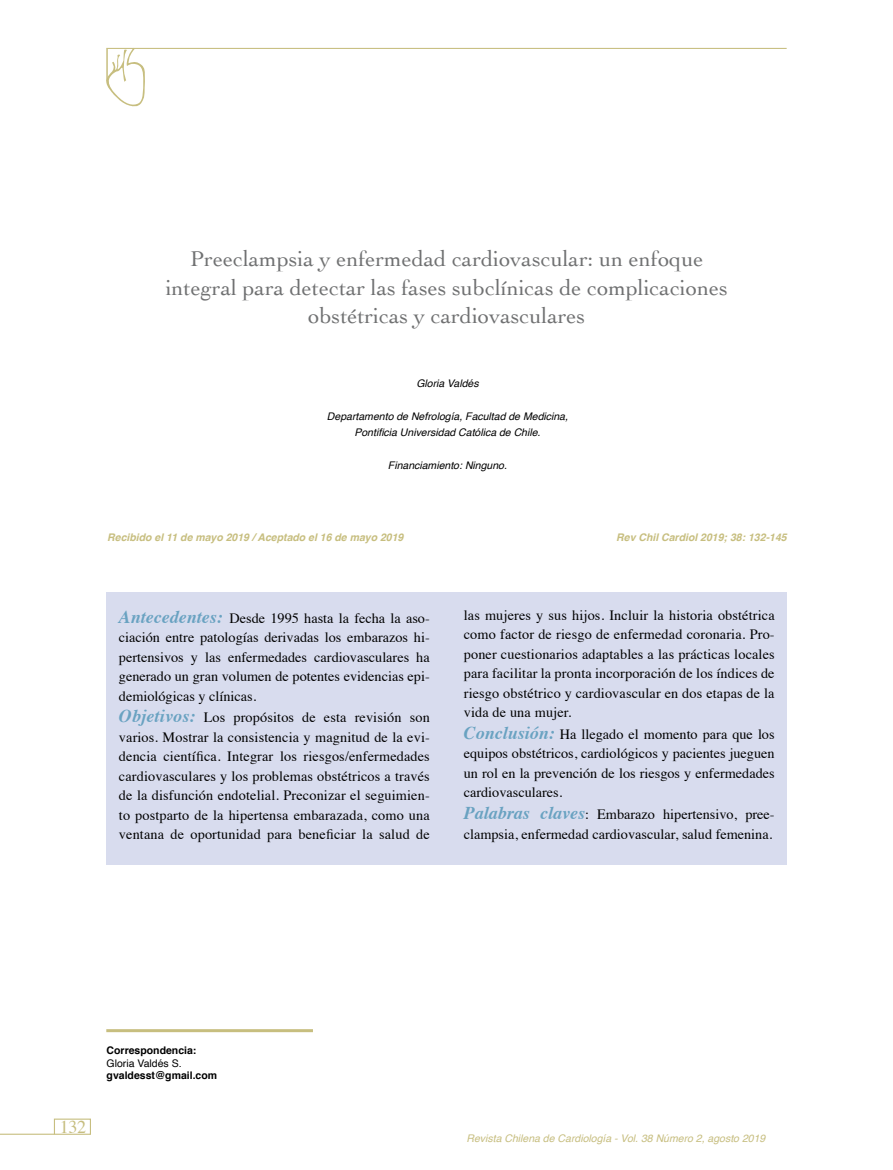
<style>
.page{position:relative;width:893px;height:1170px;background:#fff}
.page>*{position:absolute;margin:0;border:0;box-sizing:border-box;transform-origin:0 0}
.t1{font:22.5px/28.5px "Cochin";color:#707172;text-align:center}
.t2{font:18px "Times";color:#c7be80}
.t3{font:14.25px/19.5px "Times";color:#000;text-align:justify}
.t4{font:italic 10.5px/16.5px "Helvetica";color:#000;text-align:center}
.t5{font:italic 700 10.5px "Helvetica";color:#c7be7f}
.t6{font:italic 10.5px "Helvetica";color:#c7be80}
.t7{font:700 10.5px "Helvetica";color:#000}
.t8{font:10.5px "Helvetica";color:#000}
.s1{font-weight:700;font-style:italic;font-size:18px;color:#69a2c1}
</style>
<div class="page">
<hr style="left:0;top:1133px;width:54px;height:1px;background:#c7be80">
<div style="left:54px;top:1118px;width:37px;height:16px;border:1px solid #c7be80"></div>
<hr style="left:106px;top:48px;width:681px;height:1px;background:#c7be7f">
<svg style="left:106px;top:48px;width:39px;height:59px"></svg>
<hr style="left:106px;top:49px;width:2px;height:32px;background:#c7be7f">
<hr style="left:106px;top:1029px;width:207px;height:3px;background:#c7be7f">
<div style="left:107px;top:592px;width:680px;height:272px;background:#d8dcee"></div>
<h1 class="t1" style="left:166px;top:243px;width:564px">Preeclampsia y enfermedad cardiovascular: un enfoque integral para detectar las fases subclínicas de complicaciones obstétricas y cardiovasculares</h1>
<p class="t4" style="left:416px;top:375px;width:64px">Gloria Valdés</p>
<p class="t4" style="left:327px;top:408px;width:243px">Departamento de Nefrología, Facultad de Medicina,<br>Pontificia Universidad Católica de Chile.</p>
<p class="t4" style="left:388px;top:457px;width:121px">Financiamiento: Ninguno.</p>
<p class="t5" style="left:107px;top:528px;width:298px">Recibido el 11 de mayo 2019 / Aceptado el 16 de mayo 2019</p>
<p class="t5" style="left:616px;top:528px;width:172px">Rev Chil Cardiol 2019; 38: 132-145</p>
<p class="t3" style="left:119px;top:606px;width:312px"><span class="s1">Antecedentes:</span> Desde 1995 hasta la fecha la aso&shy;ciación entre patologías derivadas los embarazos hi&shy;pertensivos y las enfermedades cardiovasculares ha generado un gran volumen de potentes evidencias epi&shy;demiológicas y clínicas.</p>
<p class="t3" style="left:119px;top:706px;width:312px"><span class="s1">Objetivos:</span> Los propósitos de esta revisión son varios. Mostrar la consistencia y magnitud de la evi&shy;dencia científica. Integrar los riesgos/enfermedades cardiovasculares y los problemas obstétricos a través de la disfunción endotelial. Preconizar el seguimien&shy;to postparto de la hipertensa embarazada, como una ventana de oportunidad para beneficiar la salud de</p>
<p class="t3" style="left:464px;top:604px;width:312px">las mujeres y sus hijos. Incluir la historia obstétrica como factor de riesgo de enfermedad coronaria. Pro&shy;poner cuestionarios adaptables a las prácticas locales para facilitar la pronta incorporación de los índices de riesgo obstétrico y cardiovascular en dos etapas de la vida de una mujer.</p>
<p class="t3" style="left:464px;top:723px;width:312px"><span class="s1">Conclusión:</span> Ha llegado el momento para que los equipos obstétricos, cardiológicos y pacientes jueguen un rol en la prevención de los riesgos y enfermedades cardiovasculares.</p>
<p class="t3" style="left:464px;top:803px;width:312px"><span class="s1">Palabras claves</span>: Embarazo hipertensivo, pree&shy;clampsia, enfermedad cardiovascular, salud femenina.</p>
<p class="t2" style="left:60px;top:1110px;width:28px">132</p>
<p class="t7" style="left:107px;top:1041px;width:91px">Correspondencia:</p>
<p class="t8" style="left:107px;top:1054px;width:77px">Gloria Valdés S.</p>
<p class="t7" style="left:107px;top:1066px;width:112px">gvaldesst@gmail.com</p>
<p class="t6" style="left:467px;top:1129px;width:300px">Revista Chilena de Cardiología - Vol. 38 Número 2, agosto 2019</p>
</div>
